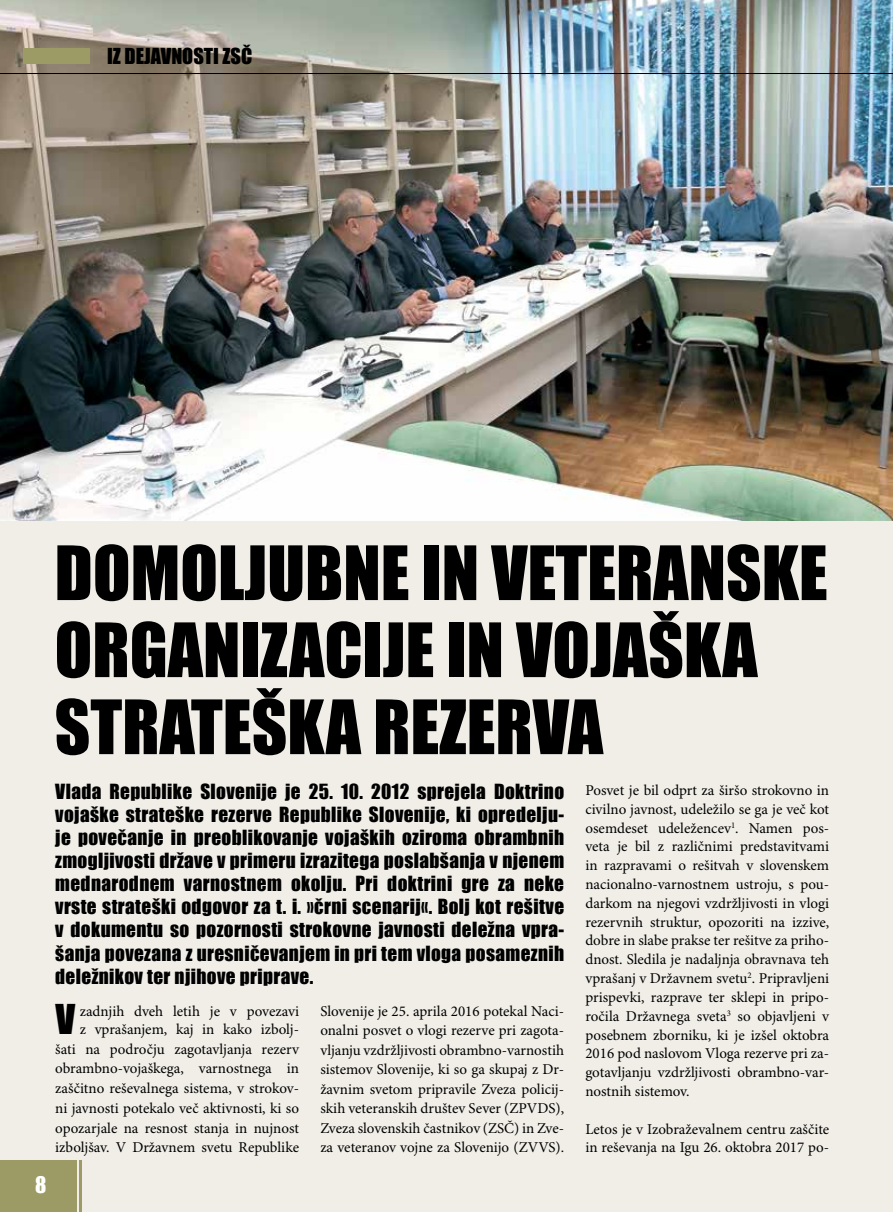
<style>
.page{position:relative;width:893px;height:1212px;background:#f0eee7}
.page>*{position:absolute;margin:0;border:0;box-sizing:border-box;transform-origin:0 0}
.t1{font:69.15px/76.9px "Impact";color:#000}
.t2{font:37.8px "Impact";color:#000}
.t3{font:21px "Impact";color:#fff}
.t4{font:20.25px "Impact";color:#000}
.t5{font:19.2px/23.1px "Impact";letter-spacing:.02em;color:#000;text-align:justify}
.t6{font:15px/18.8px "Minion Pro";color:#000;text-align:justify}
</style>
<div class="page">
<hr style="left:79px;top:1161px;width:2px;height:51px;background:#9c9a65">
<div style="left:0;top:1161px;width:77px;height:51px;background:#9c9a65"></div>
<img style="left:0;top:0;width:893px;height:521px">
<hr style="left:0;top:73px;width:893px;height:1px;background:#000">
<div style="left:23px;top:49px;width:66px;height:15px;background:#9c9a65"></div>
<h3 class="t4" style="left:107px;top:41px;width:147px">IZ DEJAVNOSTI ZSČ</h3>
<h3 class="t3" style="left:35px;top:1168px;width:13px">8</h3>
<h1 class="t1" style="left:55px;top:533px;width:775px">DOMOLJUBNE IN VETERANSKE<br>ORGANIZACIJE IN VOJAŠKA<br>STRATEŠKA REZERVA</h1>
<p class="t5" style="left:55px;top:780px;width:510px">Vlada Republike Slovenije je 25. 10. 2012 sprejela Doktrino vojaške strateške rezerve Republike Slovenije, ki opredelju&shy;je povečanje in preoblikovanje vojaških oziroma obrambnih zmogljivosti države v primeru izrazitega poslabšanja v njenem mednarodnem varnostnem okolju. Pri doktrini gre za neke vrste strateški odgovor za t. i. »črni scenarij«. Bolj kot rešitve v dokumentu so pozornosti strokovne javnosti deležna vpra&shy;šanja povezana z uresničevanjem in pri tem vloga posameznih deležnikov ter njihove priprave.</p>
<h2 class="t2" style="left:55px;top:989px;width:21px">V</h2>
<p class="t6" style="left:80px;top:1002px;width:221px;line-height:18px">zadnjih dveh letih je v povezavi z vprašanjem, kaj in kako izbolj-</p>
<p class="t6" style="left:55px;top:1039px;width:245px;line-height:19.8px">šati na področju zagotavljanja rezerv obrambno-vojaškega, varnostnega in zaščitno reševalnega sistema, v strokov&shy;ni javnosti potekalo več aktivnosti, ki so opozarjale na resnost stanja in nujnost izboljšav. V Državnem svetu Republike</p>
<p class="t6" style="left:585px;top:781px;width:245px">Posvet je bil odprt za širšo strokovno in civilno javnost, udeležilo se ga je več kot osemdeset udeležencev<sup>1</sup>. Namen pos&shy;veta je bil z različnimi predstavitvami in razpravami o rešitvah v slovenskem nacionalno-varnostnem ustroju, s pou&shy;darkom na njegovi vzdržljivosti in vlogi rezervnih struktur, opozoriti na izzive, dobre in slabe prakse ter rešitve za priho&shy;dnost. Sledila je nadaljnja obravnava teh vprašanj v Državnem svetu<sup>2</sup>. Pripravljeni prispevki, razprave ter sklepi in pripo&shy;ročila Državnega sveta<sup>3</sup> so objavljeni v posebnem zborniku, ki je izšel oktobra 2016 pod naslovom Vloga rezerve pri za&shy;gotavljanju vzdržljivosti obrambno-var&shy;nostnih sistemov.</p>
<p class="t6" style="left:585px;top:1120px;width:245px">Letos je v Izobraževalnem centru zaščite in reševanja na Igu 26. oktobra 2017 po-</p>
<p class="t6" style="left:320px;top:1002px;width:245px;line-height:19.5px">Slovenije je 25. aprila 2016 potekal Naci&shy;onalni posvet o vlogi rezerve pri zagota&shy;vljanju vzdržljivosti obrambno-varnostih sistemov Slovenije, ki so ga skupaj z Dr&shy;žavnim svetom pripravile Zveza policij&shy;skih veteranskih društev Sever (ZPVDS), Zveza slovenskih častnikov (ZSČ) in Zve&shy;za veteranov vojne za Slovenijo (ZVVS).</p>
</div>
